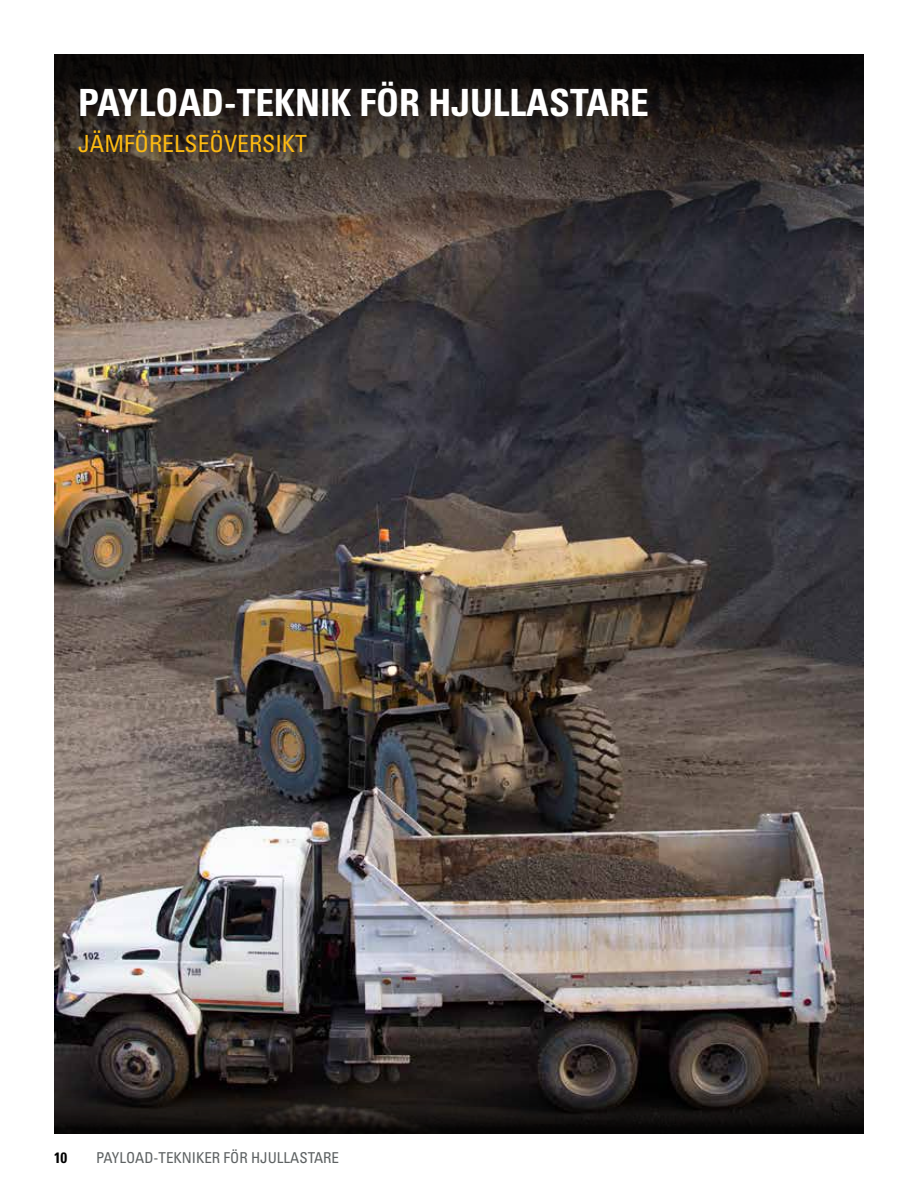
<style>
.page{position:relative;width:918px;height:1188px;background:#fff}
.page>*{position:absolute;margin:0;border:0;box-sizing:border-box;transform-origin:0 0}
.t1{font:37.5px "Univers LTCYR 67 Bold Cond";color:#fff}
.t2{font:condensed 23.7px "Univers LTCYR 57";color:#fdba12}
.t3{font:condensed 15px "Univers LTCYR 57";color:#5e6263}
.t4{font:15px "Univers LTCYR 67 Bold Cond";color:#000}
</style>
<div class="page">
<img style="left:54px;top:554px;width:810px;height:448px">
<svg style="left:54px;top:54px;width:810px;height:500px;background:#413a38"></svg>
<svg style="left:54px;top:1002px;width:810px;height:132px;background:#292322"></svg>
<h1 class="t1" style="left:78px;top:79px;width:572px">PAYLOAD-TEKNIK FÖR HJULLASTARE</h1>
<h2 class="t2" style="left:78px;top:128px;width:230px">JÄMFÖRELSEÖVERSIKT</h2>
<p class="t4" style="left:54px;top:1148px;width:15px">10</p>
<p class="t3" style="left:96px;top:1148px;width:245px">PAYLOAD-TEKNIKER FÖR HJULLASTARE</p>
</div>
